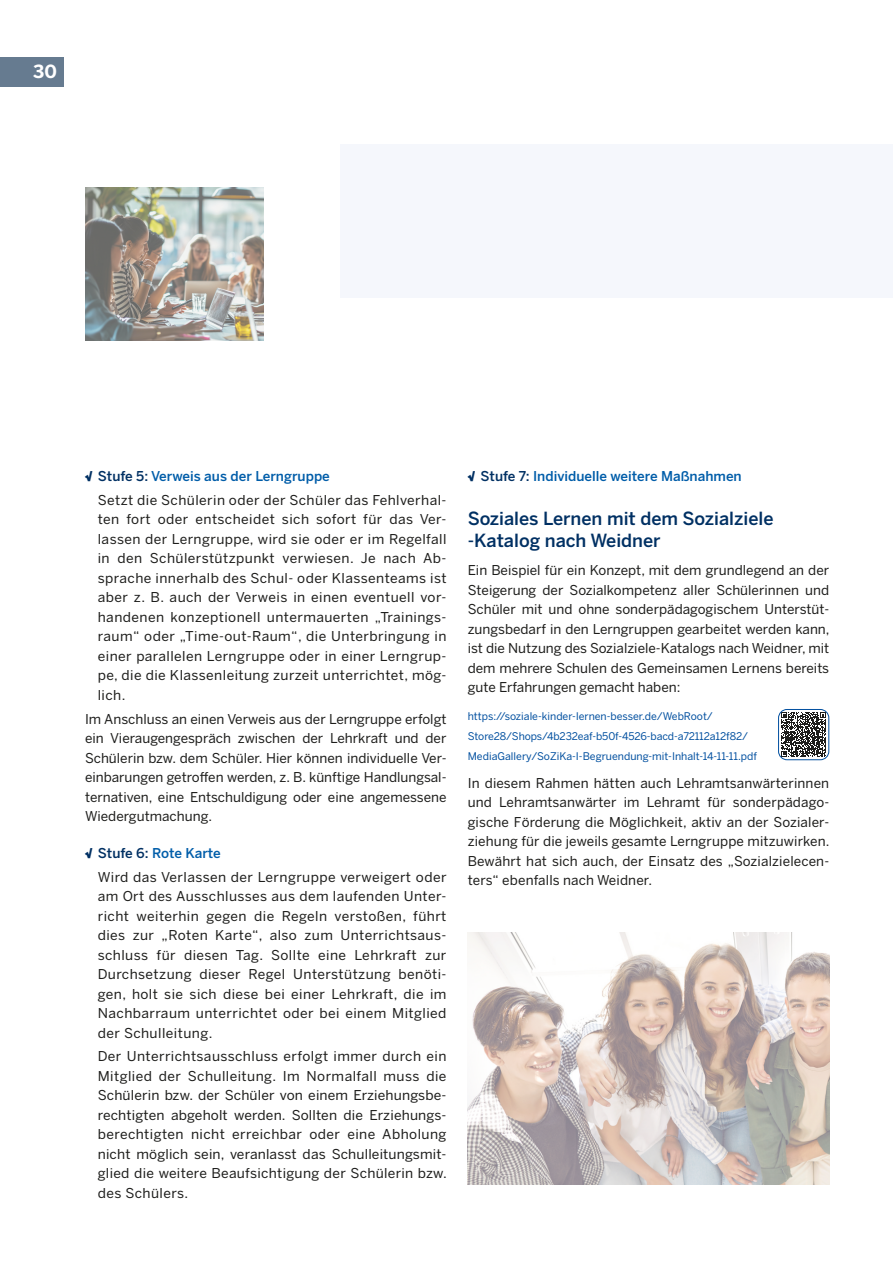
<style>
.page{position:relative;width:893px;height:1263px;background:#fff}
.page>*{position:absolute;margin:0;border:0;box-sizing:border-box;transform-origin:0 0}
.t1{font:500 18px/22.5px "Benton Sans";color:#003063}
.t2{font:700 18px "Benton Sans";color:#fff}
.t3{font:13.5px/19.5px "Benton Sans";letter-spacing:.01em;color:#1d1d1b;text-align:justify}
.t4{font:500 13.5px "Benton Sans";color:#005da9}
.t5{font:10.5px/19.5px "Benton Sans";color:#004f9f}
.s1{font-family:"Gill Sans";font-weight:800;color:#003063}
.s2{color:#003063}
</style>
<div class="page">
<img style="left:468px;top:932px;width:361px;height:252px">
<div style="left:0;top:57px;width:64px;height:30px;background:#667b90"></div>
<img style="left:85px;top:187px;width:179px;height:153px">
<div style="left:340px;top:145px;width:553px;height:153px;background:#f5f7fc"></div>
<svg style="left:781px;top:712px;width:45px;height:45px"></svg>
<div style="left:778px;top:709px;width:51px;height:51px;border:1px solid #004f9f;border-radius:9px"></div>
<p class="t2" style="left:33px;top:60px;width:25px">30</p>
<p class="t4" style="left:85px;top:468px;width:246px"><span class="s1">√</span> <span class="s2">Stufe 5:</span> Verweis aus der Lerngruppe</p>
<p class="t3" style="left:98px;top:490px;width:350px">Setzt die Schülerin oder der Schüler das Fehlverhal&shy;ten fort oder entscheidet sich sofort für das Ver&shy;lassen der Lerngruppe, wird sie oder er im Regelfall in den Schülerstützpunkt verwiesen. Je nach Ab&shy;sprache innerhalb des Schul- oder Klassenteams ist aber z. B. auch der Verweis in einen eventuell vor&shy;handenen konzeptionell untermauerten „Trainings&shy;raum“ oder „Time-out-Raum“, die Unterbringung in einer parallelen Lerngruppe oder in einer Lerngrup&shy;pe, die die Klassenleitung zurzeit unterrichtet, mög&shy;lich.</p>
<p class="t3" style="left:85px;top:709px;width:363px">Im Anschluss an einen Verweis aus der Lerngruppe erfolgt ein Vieraugengespräch zwischen der Lehrkraft und der Schülerin bzw. dem Schüler. Hier können individuelle Ver&shy;einbarungen getroffen werden, z. B. künftige Handlungsal&shy;ternativen, eine Entschuldigung oder eine angemessene Wiedergutmachung.</p>
<p class="t4" style="left:85px;top:845px;width:137px"><span class="s1">√</span> <span class="s2">Stufe 6:</span> Rote Karte</p>
<p class="t3" style="left:98px;top:867px;width:350px">Wird das Verlassen der Lerngruppe verweigert oder am Ort des Ausschlusses aus dem laufenden Unter&shy;richt weiterhin gegen die Regeln verstoßen, führt dies zur „Roten Karte“, also zum Unterrichtsaus&shy;schluss für diesen Tag. Sollte eine Lehrkraft zur Durchsetzung dieser Regel Unterstützung benöti&shy;gen, holt sie sich diese bei einer Lehrkraft, die im Nachbarraum unterrichtet oder bei einem Mitglied der Schulleitung.</p>
<p class="t3" style="left:98px;top:1046px;width:351px">Der Unterrichtsausschluss erfolgt immer durch ein Mitglied der Schulleitung. Im Normalfall muss die Schülerin bzw. der Schüler von einem Erziehungsbe&shy;rechtigten abgeholt werden. Sollten die Erziehungs&shy;berechtigten nicht erreichbar oder eine Abholung nicht möglich sein, veranlasst das Schulleitungsmit&shy;glied die weitere Beaufsichtigung der Schülerin bzw. des Schülers.</p>
<p class="t4" style="left:468px;top:468px;width:276px"><span class="s1">√</span> <span class="s2">Stufe 7:</span> Individuelle weitere Maßnahmen</p>
<p class="t1" style="left:468px;top:507px;width:307px">Soziales Lernen mit dem Sozialziele -Katalog nach Weidner</p>
<p class="t3" style="left:468px;top:561px;width:363px">Ein Beispiel für ein Konzept, mit dem grundlegend an der Steigerung der Sozialkompetenz aller Schülerinnen und Schüler mit und ohne sonderpädagogischem Unterstüt&shy;zungsbedarf in den Lerngruppen gearbeitet werden kann, ist die Nutzung des Sozialziele-Katalogs nach Weidner, mit dem mehrere Schulen des Gemeinsamen Lernens bereits gute Erfahrungen gemacht haben:</p>
<p class="t5" style="left:468px;top:707px;width:291px">https://soziale-kinder-lernen-besser.de/WebRoot/<br>Store28/Shops/4b232eaf-b50f-4526-bacd-a72112a12f82/<br>MediaGallery/SoZiKa-I-Begruendung-mit-Inhalt-14-11-11.pdf</p>
<p class="t3" style="left:468px;top:773px;width:363px">In diesem Rahmen hätten auch Lehramtsanwärterinnen und Lehramtsanwärter im Lehramt für sonderpädago&shy;gische Förderung die Möglichkeit, aktiv an der Sozialer&shy;ziehung für die jeweils gesamte Lerngruppe mitzuwirken.<br>Bewährt hat sich auch, der Einsatz des „Sozialzielecen&shy;ters“ ebenfalls nach Weidner.</p>
</div>
